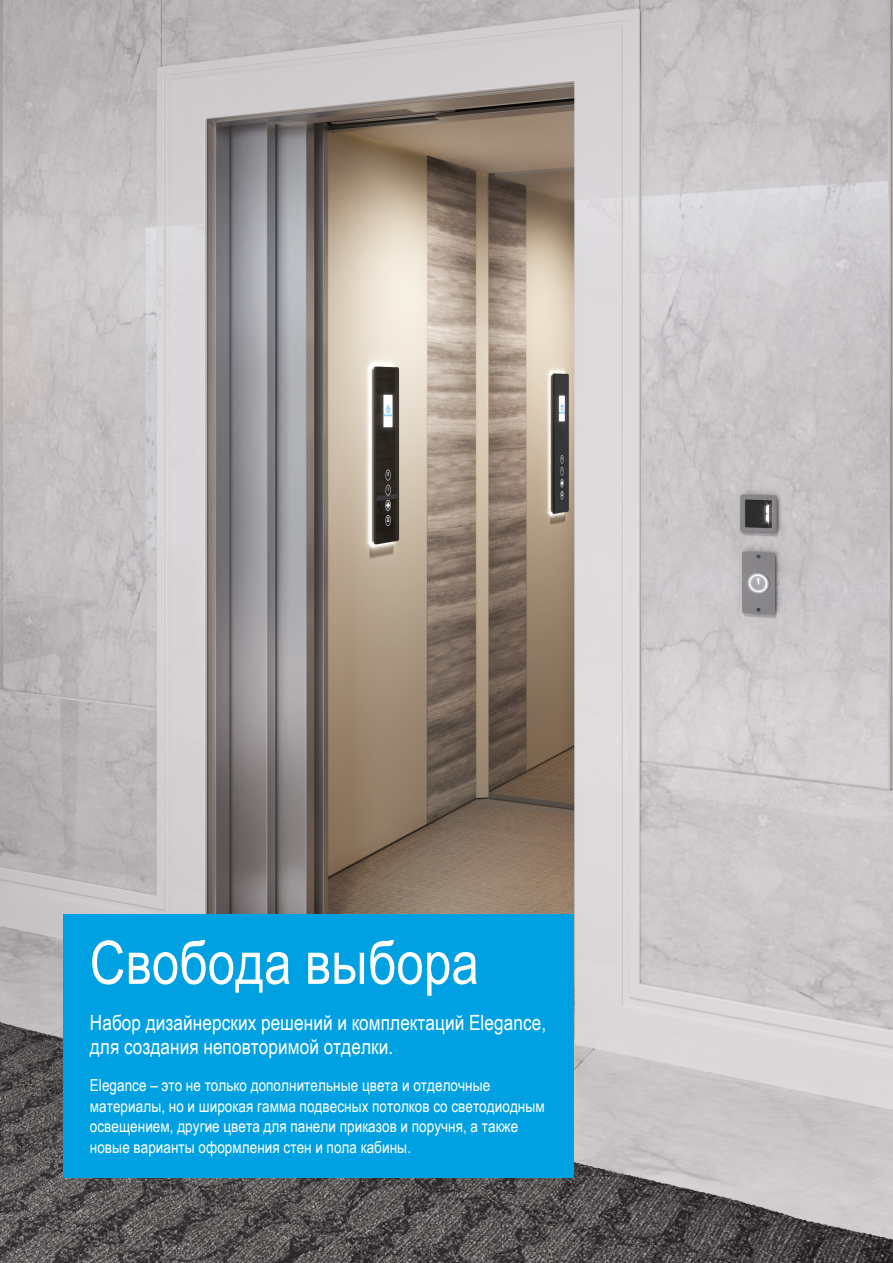
<style>
.page{position:relative;width:893px;height:1263px;background:#fff}
.page>*{position:absolute;margin:0;border:0;box-sizing:border-box;transform-origin:0 0}
.t1{font:60px "Arial Narrow";letter-spacing:.005em;color:#fff}
.t2{font:21px/24px "Arial Narrow";letter-spacing:.005em;color:#fff}
.t3{font:16.5px/20.7px "Arial Narrow";letter-spacing:.005em;color:#fff}
</style>
<div class="page">
<img style="left:0;top:0;width:892px;height:1263px">
<div style="left:64px;top:914px;width:510px;height:264px;background:#00a1e3"></div>
<h1 class="t1" style="left:90px;top:919px;width:391px">Свобода выбора</h1>
<p class="t2" style="left:90px;top:1009px;width:458px">Набор дизайнерских решений и комплектаций Elegance, для создания неповторимой отделки.</p>
<p class="t3" style="left:90px;top:1074px;width:456px">Elеgance – это не только дополнительные цвета и отделочные материалы, но и широкая гамма подвесных потолков со светодиодным освещением, другие цвета для панели приказов и поручня, а также новые варианты оформления стен и пола кабины.</p>
</div>
